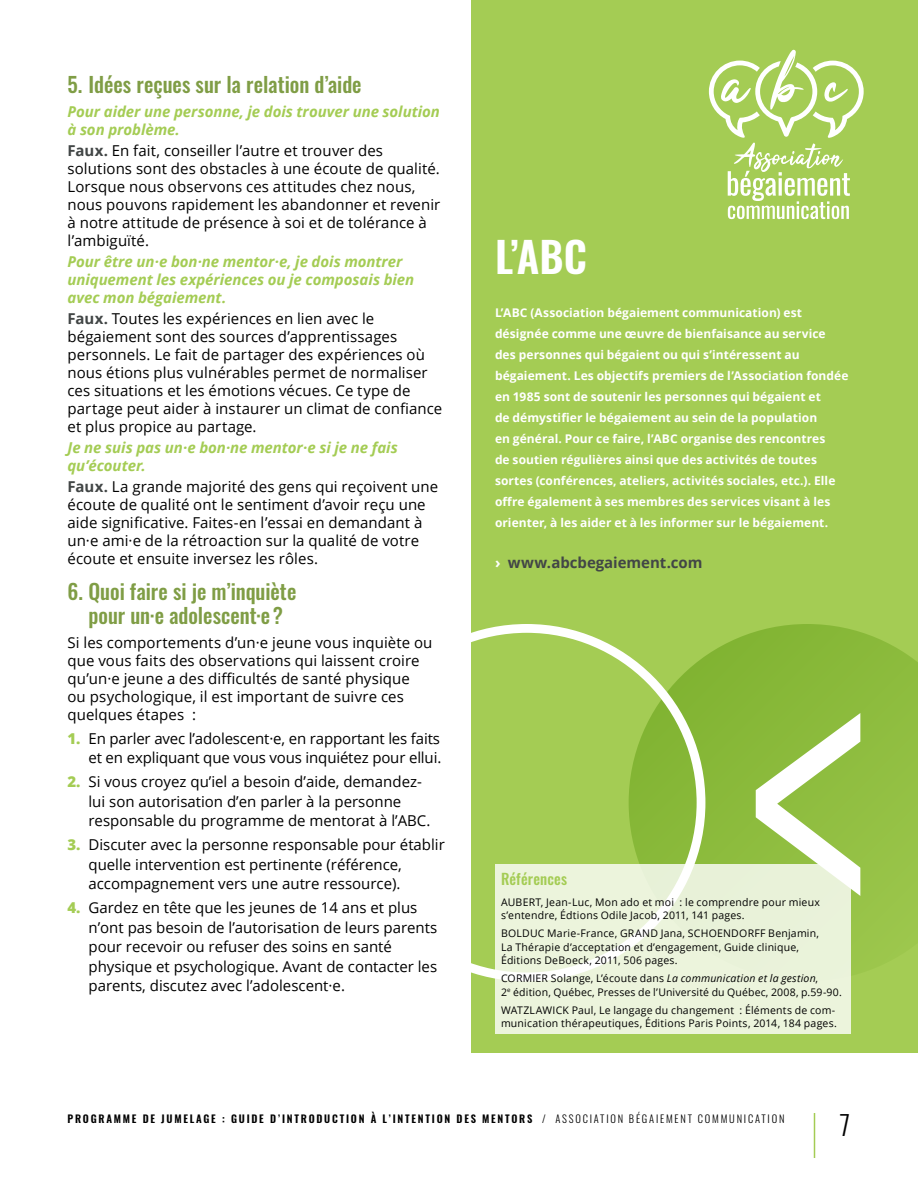
<style>
.page{position:relative;width:918px;height:1188px;background:#fff}
.page>*{position:absolute;margin:0;border:0;box-sizing:border-box;transform-origin:0 0}
.t1{font:600 42px "Oswald";color:#fff}
.t2{font:300 27px "Oswald";color:#000}
.t3{font:500 21px/24px "Oswald";color:#7f9d45;text-align:center}
.t4{font:15px/18px "Open Sans";letter-spacing:.005em;color:#000}
.t5{font:italic 700 15px/18px "Open Sans";letter-spacing:-.005em;color:#a4cc54}
.t6{font:700 15px "Open Sans";letter-spacing:-.005em;color:#424646}
.t7{font:500 15px "Oswald";letter-spacing:.01em;color:#a4cc54}
.t8{font:700 12px/21px "Open Sans";letter-spacing:.005em;color:#fff}
.t9{font:10.5px/13.5px "Open Sans";letter-spacing:.02em;color:#000}
.t10{font:600 10.5px "Oswald";letter-spacing:.17em;color:#000}
.s1{font-weight:700;color:#424646}
.s2{font-weight:800;color:#a4cc54}
.s3{color:#fff}
.s4{font-style:italic}
.s5{font-weight:300}
</style>
<div class="page">
<hr style="left:814px;top:1113px;width:1px;height:45px;background:#a4cc54">
<div style="left:471px;top:0;width:447px;height:1053px;background:#a4cc54"></div>
<svg style="left:705px;top:624px;width:213px;height:357px;fill:#8dbc3d"></svg>
<svg style="left:471px;top:624px;width:234px;height:355px"></svg>
<svg style="left:756px;top:713px;width:104px;height:183px;background:#b3d27e"></svg>
<svg style="left:709px;top:50px;width:155px;height:169px"></svg>
<div style="left:495px;top:864px;width:355px;height:170px;background:#ecf4dc"></div>
<h3 class="t3" style="left:68px;top:70px;width:296px">5. Idées reçues sur la relation d’aide</h3>
<p class="t5" style="left:68px;top:102px;width:374px">Pour aider une personne, je dois trouver une solution à son problème.</p>
<p class="t4" style="left:68px;top:141px;width:374px"><span class="s1">Faux.</span> En fait, conseiller l’autre et trouver des solutions sont des obstacles à une écoute de qualité.<br>Lorsque nous observons ces attitudes chez nous, nous pouvons rapidement les abandonner et revenir à notre attitude de présence à soi et de tolérance à l’ambiguïté.</p>
<p class="t5" style="left:68px;top:252px;width:348px">Pour être un·e bon·ne mentor·e, je dois montrer uniquement les expériences ou je composais bien avec mon bégaiement.</p>
<p class="t4" style="left:68px;top:309px;width:376px"><span class="s1">Faux.</span> Toutes les expériences en lien avec le bégaiement sont des sources d’apprentissages personnels. Le fait de partager des expériences où nous étions plus vulnérables permet de normaliser ces situations et les émotions vécues. Ce type de partage peut aider à instaurer un climat de confiance et plus propice au partage.</p>
<p class="t5" style="left:68px;top:438px;width:332px">Je ne suis pas un·e bon·ne mentor·e si je ne fais qu’écouter.</p>
<p class="t4" style="left:68px;top:477px;width:372px"><span class="s1">Faux.</span> La grande majorité des gens qui reçoivent une écoute de qualité ont le sentiment d’avoir reçu une aide significative. Faites-en l’essai en demandant à un·e ami·e de la rétroaction sur la qualité de votre écoute et ensuite inversez les rôles.</p>
<h3 class="t3" style="left:68px;top:577px;width:230px">6. Quoi faire si je m’inquiète pour un·e adolescent·e ?</h3>
<p class="t4" style="left:68px;top:633px;width:367px">Si les comportements d’un·e jeune vous inquiète ou que vous faits des observations qui laissent croire qu’un·e jeune a des difficultés de santé physique<br>ou psychologique, il est important de suivre ces quelques étapes :</p>
<p class="t4" style="left:68px;top:728px;width:375px;line-height:19.5px;text-align:right"><span class="s2">1.</span> En parler avec l’adolescent·e, en rapportant les faits et en expliquant que vous vous inquiétez pour ellui.</p>
<p class="t4" style="left:88px;top:771px;width:343px;line-height:19.5px;text-indent:-21px"><span class="s2">2.</span> Si vous croyez qu’iel a besoin d’aide, demandez&shy;lui son autorisation d’en parler à la personne responsable du programme de mentorat à l’ABC.</p>
<p class="t4" style="left:88px;top:834px;width:358px;line-height:19.5px;text-indent:-21px"><span class="s2">3.</span> Discuter avec la personne responsable pour établir quelle intervention est pertinente (référence, accompagnement vers une autre ressource).</p>
<p class="t4" style="left:88px;top:897px;width:350px;line-height:19.5px;text-indent:-21px"><span class="s2">4.</span> Gardez en tête que les jeunes de 14 ans et plus n’ont pas besoin de l’autorisation de leurs parents pour recevoir ou refuser des soins en santé physique et psychologique. Avant de contacter les parents, discutez avec l’adolescent·e.</p>
<h1 class="t1" style="left:495px;top:219px;width:93px">L’ABC</h1>
<p class="t8" style="left:495px;top:302px;width:355px">L’ABC (Association bégaiement communication) est désignée comme une œuvre de bienfaisance au service des personnes qui bégaient ou qui s’intéressent au bégaiement. Les objectifs premiers de l’Association fondée en 1985 sont de soutenir les personnes qui bégaient et<br>de démystifier le bégaiement au sein de la population<br>en général. Pour ce faire, l’ABC organise des rencontres<br>de soutien régulières ainsi que des activités de toutes sortes (conférences, ateliers, activités sociales, etc.). Elle offre également à ses membres des services visant à les orienter, à les aider et à les informer sur le bégaiement.</p>
<p class="t6" style="left:495px;top:552px;width:209px"><span class="s3">›</span> www.abcbegaiement.com</p>
<p class="t7" style="left:501px;top:865px;width:68px">Références</p>
<p class="t9" style="left:501px;top:895px;width:320px">AUBERT, Jean-Luc, Mon ado et moi : le comprendre pour mieux s’entendre, Édtions Odile Jacob, 2011, 141 pages.</p>
<p class="t9" style="left:501px;top:927px;width:320px">BOLDUC Marie-France, GRAND Jana, SCHOENDORFF Benjamin,<br>La Thérapie d’acceptation et d’engagement, Guide clinique,<br>Éditions DeBoeck, 2011, 506 pages.</p>
<p class="t9" style="left:501px;top:972px;width:342px">CORMIER Solange, L’écoute dans <span class="s4">La communication et la gestion</span>,<br>2<sup>e</sup> édition, Québec, Presses de l’Université du Québec, 2008, p.59-90.</p>
<p class="t9" style="left:501px;top:1003px;width:337px">WATZLAWICK Paul, Le langage du changement : Éléments de com&shy;munication thérapeutiques, Éditions Paris Points, 2014, 184 pages.</p>
<p class="t10" style="left:68px;top:1109px;width:719px">PROGRAMME DE JUMELAGE : GUIDE D’INTRODUCTION À L’INTENTION DES MENTORS <span class="s5">/ ASSOCIATION BÉGAIEMENT COMMUNICATION</span></p>
<h2 class="t2" style="left:840px;top:1101px;width:12px">7</h2>
</div>
